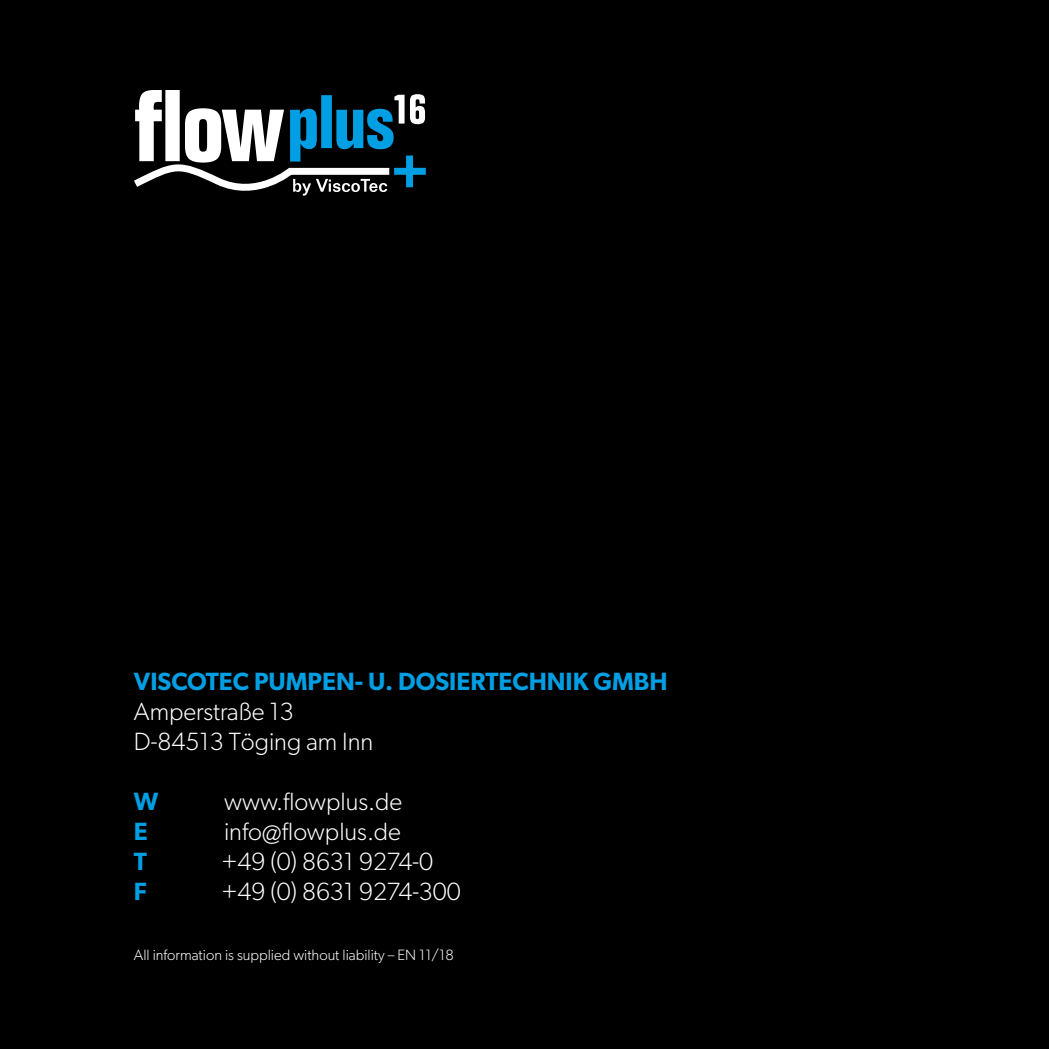
<style>
.page{position:relative;width:1049px;height:1049px;background:#000}
.page>*{position:absolute;margin:0;border:0;box-sizing:border-box;transform-origin:0 0}
.t1{font:300 25px/30px "Gibson";color:#fff}
.t2{font:600 25px "Gibson";color:#009fe3}
.t3{font:300 15px "Gibson";color:#fff}
</style>
<div class="page">
<svg style="left:134px;top:90px;width:291px;height:106px"></svg>
<p class="t2" style="left:134px;top:666px;width:535px">VISCOTEC PUMPEN- U. DOSIERTECHNIK GMBH</p>
<p class="t1" style="left:134px;top:696px;width:241px">Amperstraße 13<br>D-84513 Töging am Inn</p>
<p class="t2" style="left:134px;top:786px;width:26px">W</p>
<p class="t1" style="left:224px;top:786px;width:180px">www.flowplus.de</p>
<p class="t2" style="left:134px;top:816px;width:15px">E</p>
<p class="t1" style="left:224px;top:816px;width:179px">info@flowplus.de</p>
<p class="t2" style="left:134px;top:846px;width:15px">T</p>
<p class="t1" style="left:221px;top:846px;width:213px">+49 (0) 8631 9274-0</p>
<p class="t2" style="left:134px;top:876px;width:15px">F</p>
<p class="t1" style="left:221px;top:876px;width:241px">+49 (0) 8631 9274-300</p>
<p class="t3" style="left:134px;top:946px;width:321px">All information is supplied without liability – EN 11/18</p>
</div>
